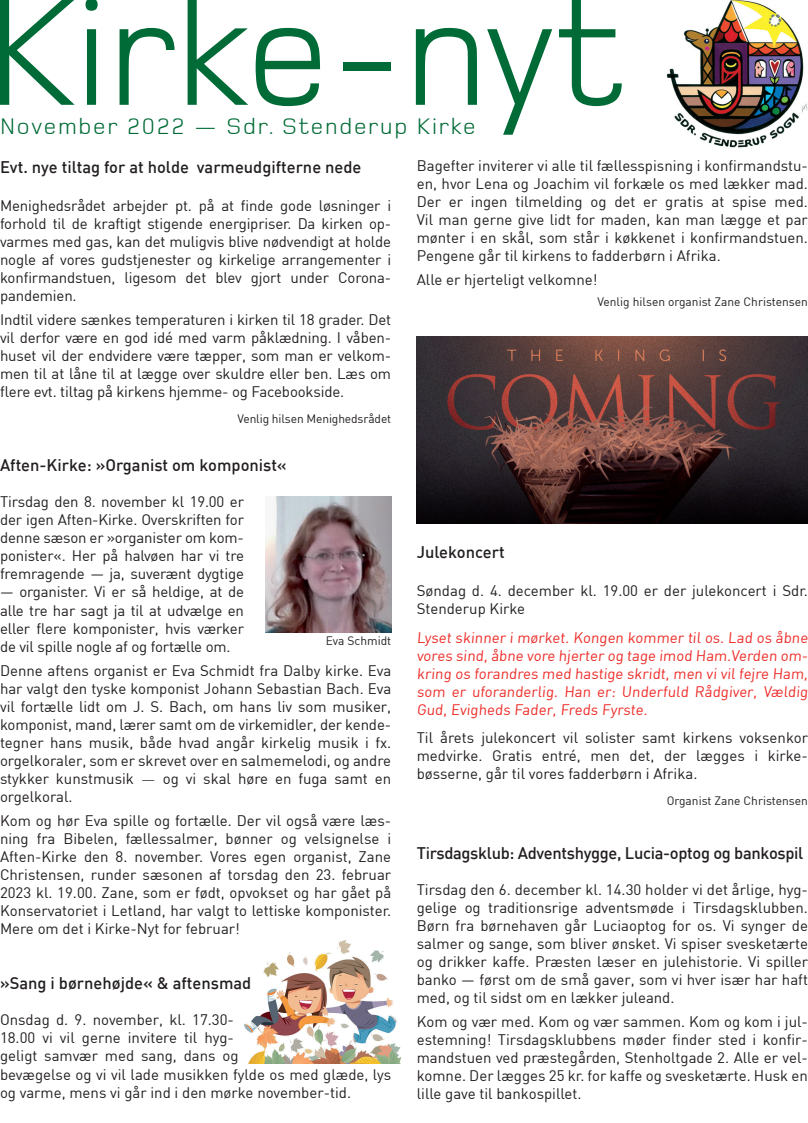
<style>
.page{position:relative;width:808px;height:1123px;background:#fff}
.page>*{position:absolute;margin:0;border:0;box-sizing:border-box;transform-origin:0 0}
.t1{font:157.5px "Foundry Monoline";letter-spacing:-.01em;color:#006b36}
.t2{font:23.25px "Foundry Monoline";letter-spacing:.075em;color:#006b36}
.t3{font:500 16.5px "DIN";color:#231f20}
.t4{font:500 16.5px "DIN";letter-spacing:-.02em;color:#231f20}
.t5{font:15px/18px "DIN";color:#231f20;text-align:justify}
.t6{font:15px/18px "DIN";color:#ee2d29;text-align:justify}
.t7{font:12px "DIN";color:#231f20}
.s1{font-family:"Foundry Monoline"}
</style>
<div class="page">
<img style="left:244px;top:941px;width:157px;height:122px">
<img style="left:666px;top:0;width:142px;height:148px">
<img style="left:265px;top:496px;width:126px;height:136px">
<img style="left:417px;top:336px;width:390px;height:187px">
<h1 class="t1" style="left:-15px;top:-31px;width:642px">Kirke-nyt</h1>
<h2 class="t2" style="left:0;top:114px;width:477px">November 2022 — Sdr. Stenderup Kirke</h2>
<p class="t5" style="left:417px;top:157px;width:393px">Bagefter inviterer vi alle til fællesspisning i konfirmandstu&shy;en, hvor Lena og Joachim vil forkæle os med lækker mad.<br>Der er ingen tilmelding og det er gratis at spise med.<br>Vil man gerne give lidt for maden, kan man lægge et par mønter i en skål, som står i køkkenet i konfirmandstuen.<br>Pengene går til kirkens to fadderbørn i Afrika.</p>
<p class="t5" style="left:417px;top:271px;width:182px">Alle er hjerteligt velkomne!</p>
<p class="t7" style="left:597px;top:294px;width:212px">Venlig hilsen organist Zane Christensen</p>
<p class="t3" style="left:0;top:156px;width:363px">Evt. nye tiltag for at holde varmeudgifterne nede</p>
<p class="t5" style="left:0;top:196px;width:393px">Menighedsrådet arbejder pt. på at finde gode løsninger i forhold til de kraftigt stigende energipriser. Da kirken op&shy;varmes med gas, kan det muligvis blive nødvendigt at holde nogle af vores gudstjenester og kirkelige arrangementer i konfirmandstuen, ligesom det blev gjort under Corona&shy;pandemien.</p>
<p class="t5" style="left:0;top:310px;width:393px">Indtil videre sænkes temperaturen i kirken til 18 grader. Det vil derfor være en god idé med varm påklædning. I våben&shy;huset vil der endvidere være tæpper, som man er velkom&shy;men til at låne til at lægge over skuldre eller ben. Læs om flere evt. tiltag på kirkens hjemme- og Facebookside.</p>
<p class="t7" style="left:237px;top:411px;width:155px">Venlig hilsen Menighedsrådet</p>
<p class="t3" style="left:0;top:455px;width:288px">Aften-Kirke: »Organist om komponist«</p>
<p class="t5" style="left:0;top:493px;width:246px">Tirsdag den 8. november kl 19.00 er der igen Aften-Kirke. Overskriften for denne sæson er »organister om kom&shy;ponister«. Her på halvøen har vi tre fremragende — ja, suverænt dygtige</p>
<p class="t5" style="left:0;top:583px;width:246px">— organister. Vi er så heldige, at de alle tre har sagt ja til at udvælge en eller flere komponister, hvis værker de vil spille nogle af og fortælle om.</p>
<p class="t5" style="left:0;top:661px;width:393px">Denne aftens organist er Eva Schmidt fra Dalby kirke. Eva har valgt den tyske komponist Johann Sebastian Bach. Eva vil fortælle lidt om J. S. Bach, om hans liv som musiker, komponist, mand, lærer samt om de virkemidler, der kende&shy;tegner hans musik, både hvad angår kirkelig musik i fx. orgelkoraler, som er skrevet over en salmemelodi, og andre stykker kunstmusik <span class="s1">—</span> og vi skal høre en fuga samt en orgelkoral.</p>
<p class="t5" style="left:0;top:811px;width:393px">Kom og hør Eva spille og fortælle. Der vil også være læs&shy;ning fra Bibelen, fællessalmer, bønner og velsignelse i Aften-Kirke den 8. november. Vores egen organist, Zane Christensen, runder sæsonen af torsdag den 23. februar 2023 kl. 19.00. Zane, som er født, opvokset og har gået på Konservatoriet i Letland, har valgt to lettiske komponister.<br>Mere om det i Kirke-Nyt for februar!</p>
<p class="t3" style="left:417px;top:542px;width:89px">Julekoncert</p>
<p class="t5" style="left:417px;top:581px;width:393px">Søndag d. 4. december kl. 19.00 er der julekoncert i Sdr.<br>Stenderup Kirke</p>
<p class="t6" style="left:417px;top:628px;width:394px">Lyset skinner i mørket. Kongen kommer til os. Lad os åbne vores sind, åbne vore hjerter og tage imod Ham.Verden om&shy;kring os forandres med hastige skridt, men vi vil fejre Ham, som er uforanderlig. Han er: Underfuld Rådgiver, Vældig Gud, Evigheds Fader, Freds Fyrste.</p>
<p class="t5" style="left:417px;top:728px;width:393px">Til årets julekoncert vil solister samt kirkens voksenkor medvirke. Gratis entré, men det, der lægges i kirke&shy;bøsserne, går til vores fadderbørn i Afrika.</p>
<p class="t7" style="left:667px;top:793px;width:143px">Organist Zane Christensen</p>
<p class="t4" style="left:417px;top:842px;width:388px">Tirsdagsklub: Adventshygge, Lucia-optog og bankospil</p>
<p class="t5" style="left:417px;top:880px;width:393px">Tirsdag den 6. december kl. 14.30 holder vi det årlige, hyg&shy;gelige og traditionsrige adventsmøde i Tirsdagsklubben.<br>Børn fra børnehaven går Luciaoptog for os. Vi synger de salmer og sange, som bliver ønsket. Vi spiser svesketærte og drikker kaffe. Præsten læser en julehistorie. Vi spiller banko — først om de små gaver, som vi hver især har haft med, og til sidst om en lækker juleand.</p>
<p class="t5" style="left:417px;top:1012px;width:393px">Kom og vær med. Kom og vær sammen. Kom og kom i jul&shy;estemning! Tirsdagsklubbens møder finder sted i konfir&shy;mandstuen ved præstegården, Stenholtgade 2. Alle er vel&shy;komne. Der lægges 25 kr. for kaffe og svesketærte. Husk en lille gave til bankospillet.</p>
<p class="t7" style="left:326px;top:633px;width:67px">Eva Schmidt</p>
<p class="t3" style="left:0;top:973px;width:253px">»Sang i børnehøjde« &amp; aftensmad</p>
<p class="t5" style="left:0;top:1010px;width:393px;text-align:left">Onsdag d. 9. november, kl. 17.30-<br>18.00 vi vil gerne invitere til hyg-<br>geligt samvær med sang, dans og<br>bevægelse og vi vil lade musikken fylde os med glæde, lys og varme, mens vi går ind i den mørke november-tid.</p>
</div>
